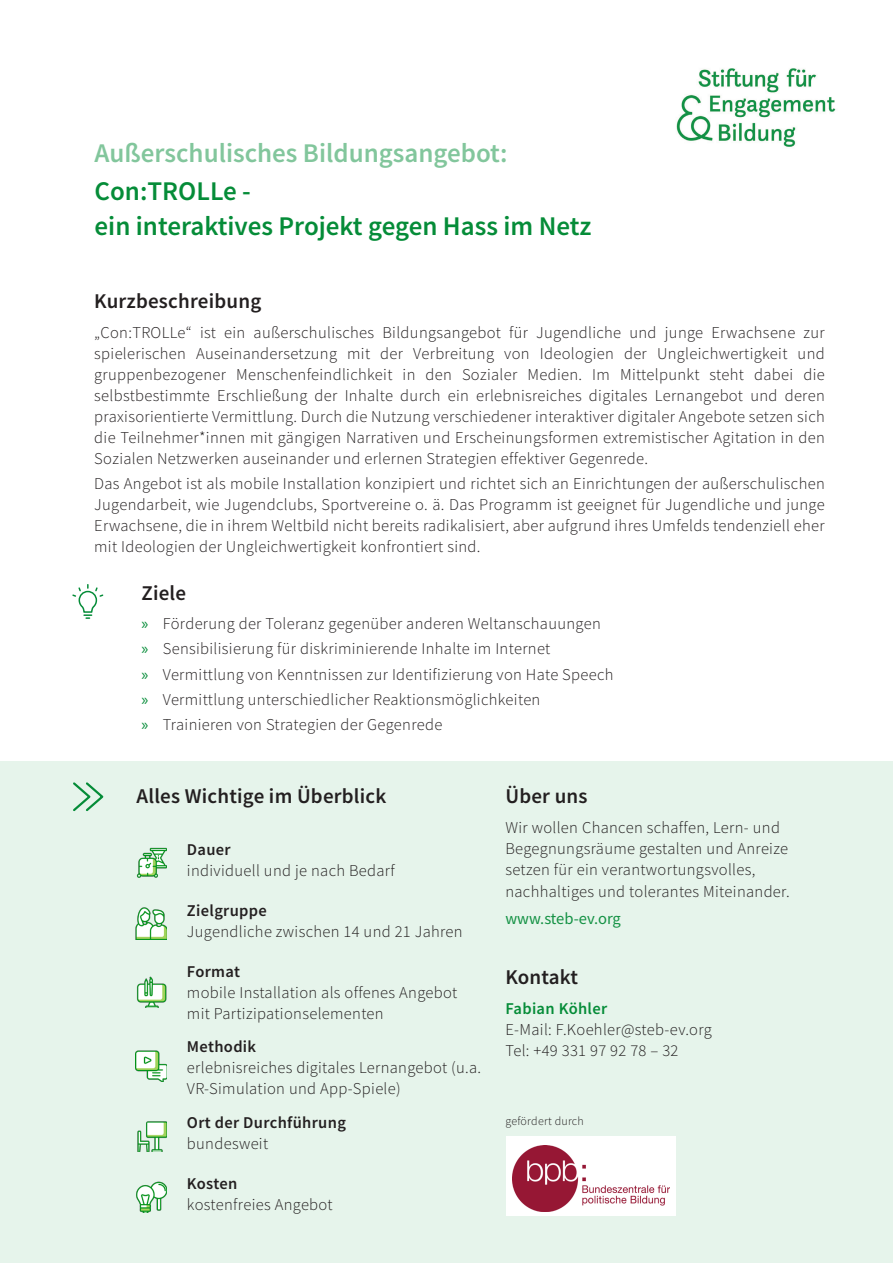
<style>
.page{position:relative;width:893px;height:1263px;background:#fff}
.page>*{position:absolute;margin:0;border:0;box-sizing:border-box;transform-origin:0 0}
.t1{font:600 27px/34.5px "Source Sans Pro";color:#058c38}
.t2{font:600 27px "Source Sans Pro";color:#82c69c}
.Subline{font:600 21px "Source Sans Pro";letter-spacing:.01em;color:#231f20}
.Body_Blocksatz_11{font:300 16.5px/21px "Source Sans Pro";letter-spacing:.02em;color:#231f20;text-align:justify}
.Body_11{font:300 16.5px/21px "Source Sans Pro";letter-spacing:.02em;color:#231f20}
.Body{font:300 16.5px/21px "Source Sans Pro";letter-spacing:.02em;color:#231f20}
.Überblick_Überschrif{font:600 16.5px "Source Sans Pro";letter-spacing:.02em;color:#231f20}
.Kurzbeschreibung{font:16.5px "Source Sans Pro";color:#159245}
.Body-2{font:600 16.5px "Source Sans Pro";letter-spacing:.02em;color:#058c38}
.Body-3{font:300 12px "Source Sans Pro";letter-spacing:.02em;color:#231f20}
.s1{font-family:"Myriad Pro";font-weight:400;color:#058c38}
</style>
<div class="page">
<div style="left:0;top:762px;width:893px;height:501px;background:#e6f4eb"></div>
<img style="left:135px;top:1051px;width:31px;height:31px">
<img style="left:136px;top:907px;width:31px;height:32px">
<img style="left:136px;top:847px;width:31px;height:31px">
<img style="left:676px;top:68px;width:160px;height:79px">
<img style="left:136px;top:976px;width:31px;height:32px">
<svg style="left:73px;top:782px;width:31px;height:30px"></svg>
<img style="left:137px;top:1121px;width:30px;height:30px">
<img style="left:136px;top:1181px;width:30px;height:31px">
<svg style="left:72px;top:585px;width:32px;height:34px"></svg>
<div style="left:506px;top:1136px;width:169px;height:79px;background:#fff"></div>
<img style="left:513px;top:1145px;width:156px;height:66px">
<p class="t2" style="left:95px;top:135px;width:415px">Außerschulisches Bildungsangebot:</p>
<p class="t1" style="left:95px;top:174px;width:498px">Con:TROLLe -<br>ein interaktives Projekt gegen Hass im Netz</p>
<p class="Subline" style="left:94px;top:287px;width:169px">Kurzbeschreibung</p>
<p class="Body_Blocksatz_11" style="left:94px;top:322px;width:732px">„Con:TROLLe“ ist ein außerschulisches Bildungsangebot für Jugendliche und junge Erwachsene zur spielerischen Auseinandersetzung mit der Verbreitung von Ideologien der Ungleichwertigkeit und gruppenbezogener Menschenfeindlichkeit in den Sozialer Medien. Im Mittelpunkt steht dabei die selbstbestimmte Erschließung der Inhalte durch ein erlebnisreiches digitales Lernangebot und deren praxisorientierte Vermittlung. Durch die Nutzung verschiedener interaktiver digitaler Angebote setzen sich die Teilnehmer*innen mit gängigen Narrativen und Erscheinungsformen extremistischer Agitation in den Sozialen Netzwerken auseinander und erlernen Strategien effektiver Gegenrede.</p>
<p class="Body_Blocksatz_11" style="left:94px;top:473px;width:732px">Das Angebot ist als mobile Installation konzipiert und richtet sich an Einrichtungen der außerschulischen Jugendarbeit, wie Jugendclubs, Sportvereine o. ä. Das Programm ist geeignet fü r Jugendliche und junge Erwachsene, die in ihrem Weltbild nicht bereits radikalisiert, aber aufgrund ihres Umfelds tendenziell eher mit Ideologien der Ungleichwertigkeit konfrontiert sind.</p>
<p class="Subline" style="left:142px;top:579px;width:46px">Ziele</p>
<p class="Body_Blocksatz_11" style="left:142px;top:613px;width:461px"><span class="s1">»</span> Förderung der Toleranz gegenüber anderen Weltanschauungen</p>
<p class="Body_Blocksatz_11" style="left:142px;top:638px;width:410px"><span class="s1">»</span> Sensibilisierung für diskriminierende Inhalte im Internet</p>
<p class="Body_Blocksatz_11" style="left:142px;top:664px;width:473px"><span class="s1">»</span> Vermittlung von Kenntnissen zur Identifizierung von Hate Speech</p>
<p class="Body_Blocksatz_11" style="left:142px;top:689px;width:400px"><span class="s1">»</span> Vermittlung unterschiedlicher Reaktionsmöglichkeiten</p>
<p class="Body_Blocksatz_11" style="left:142px;top:714px;width:302px"><span class="s1">»</span> Trainieren von Strategien der Gegenrede</p>
<p class="Subline" style="left:137px;top:782px;width:251px">Alles Wichtige im Überblick</p>
<p class="Überblick_Überschrif" style="left:187px;top:839px;width:45px">Dauer</p>
<p class="Body_11" style="left:187px;top:860px;width:209px">individuell und je nach Bedarf</p>
<p class="Überblick_Überschrif" style="left:187px;top:900px;width:81px">Zielgruppe</p>
<p class="Body_11" style="left:187px;top:921px;width:277px">Jugendliche zwischen 14 und 21 Jahren</p>
<p class="Überblick_Überschrif" style="left:187px;top:961px;width:55px">Format</p>
<p class="Body_11" style="left:187px;top:982px;width:272px">mobile Installation als offenes Angebot mit Partizipationselementen</p>
<p class="Überblick_Überschrif" style="left:187px;top:1036px;width:71px">Methodik</p>
<p class="Body_11" style="left:187px;top:1057px;width:296px">erlebnisreiches digitales Lernangebot (u.a.<br>VR-Simulation und App-Spiele)</p>
<p class="Überblick_Überschrif" style="left:187px;top:1112px;width:160px">Ort der Durchführung</p>
<p class="Body_11" style="left:187px;top:1133px;width:83px">bundesweit</p>
<p class="Überblick_Überschrif" style="left:187px;top:1173px;width:52px">Kosten</p>
<p class="Body_11" style="left:187px;top:1194px;width:147px">kostenfreies Angebot</p>
<p class="Subline" style="left:505px;top:782px;width:84px">Über uns</p>
<p class="Body" style="left:505px;top:817px;width:284px">Wir wollen Chancen schaffen, Lern- und<br>Begegnungsräume gestalten und Anreize setzen für ein verantwortungsvolles,</p>
<p class="Body" style="left:505px;top:881px;width:286px">nachhaltiges und tolerantes Miteinander.</p>
<p class="Kurzbeschreibung" style="left:505px;top:908px;width:117px">www.steb-ev.org</p>
<p class="Subline" style="left:505px;top:963px;width:74px">Kontakt</p>
<p class="Body-2" style="left:505px;top:997px;width:103px">Fabian Köhler</p>
<p class="Body" style="left:505px;top:1019px;width:208px">E-Mail: F.Koehler@steb-ev.org</p>
<p class="Body" style="left:505px;top:1040px;width:175px">Tel: +49 331 97 92 78 – 32</p>
<p class="Body-3" style="left:505px;top:1113px;width:80px">gefördert durch</p>
</div>
